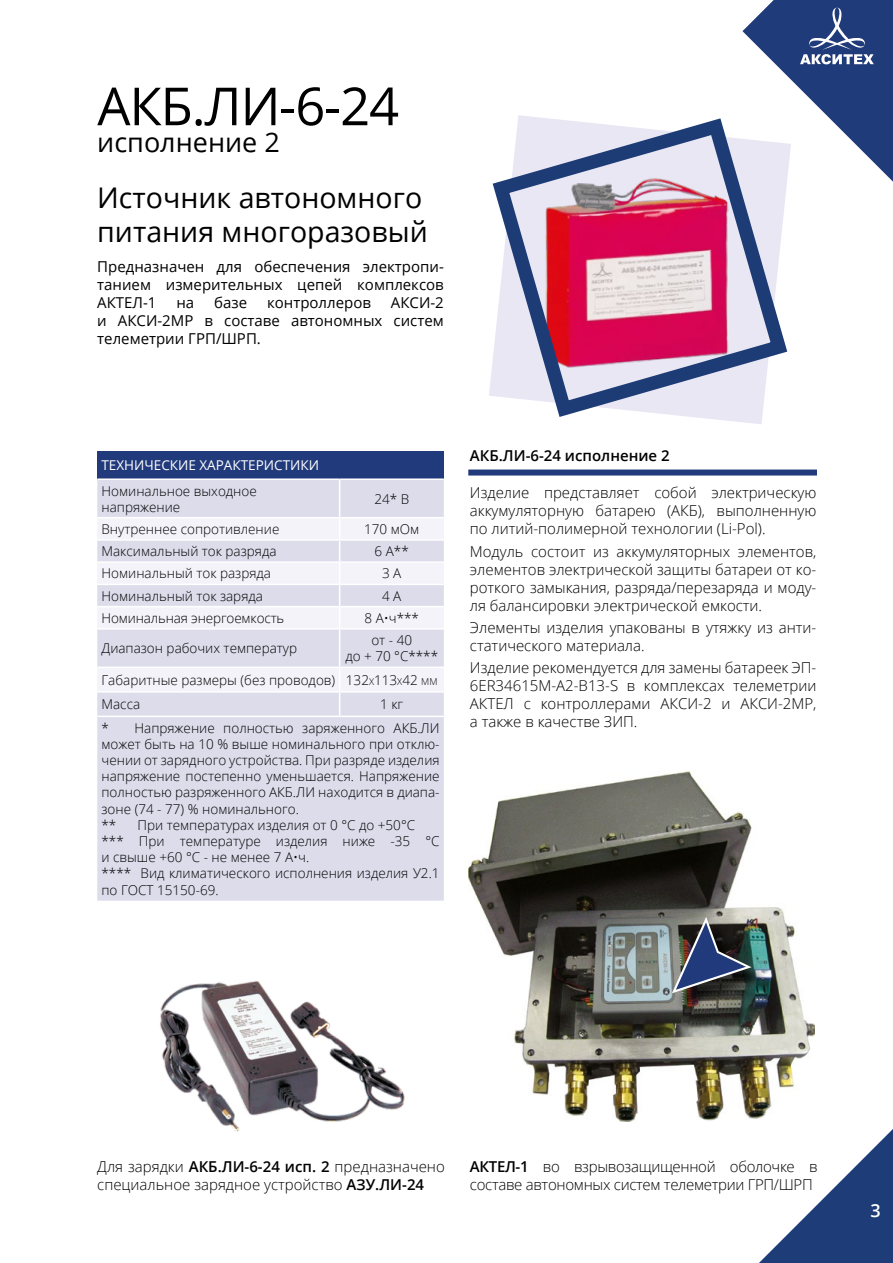
<style>
.page{position:relative;width:893px;height:1263px;background:#fff}
.page>*{position:absolute;margin:0;border:0;box-sizing:border-box;transform-origin:0 0}
.t1{font:52.5px "Open Sans";letter-spacing:-.02em;color:#000}
.t2{font:28.5px/34.2px "Open Sans";color:#000}
.t3{font:27px "Open Sans";color:#000}
.t4{font:600 18px "Open Sans";color:#fff}
.t5{font:300 15px/18px "Open Sans";color:#000;text-align:justify}
.t6{font:15px/18px "Open Sans";color:#000;text-align:justify}
.t7{font:300 15px/18px "Open Sans";letter-spacing:-.02em;color:#000}
.t8{font:600 15px "Open Sans";color:#000}
.t9{font:300 13.5px/16.2px "Open Sans";color:#000}
.t10{font:13.5px "Open Sans";color:#fff}
.s1{font-style:inherit}
.s2{font-size:9.45px}
.s3{font-weight:600}
</style>
<div class="page">
<svg style="left:759px;top:1129px;width:134px;height:134px"></svg>
<svg style="left:742px;top:0;width:151px;height:182px"></svg>
<div style="left:468px;top:469px;width:349px;height:6px;background:#213a7b"></div>
<img style="left:469px;top:771px;width:346px;height:350px">
<div style="left:675px;top:920px;width:94px;height:92px;background:#000;opacity:.75"></div>
<img style="left:672px;top:917px;width:79px;height:76px">
<div style="left:97px;top:451px;width:347px;height:28px;background:#213a7b"></div>
<div style="left:97px;top:480px;width:347px;height:421px;background:#dddceb"></div>
<svg style="left:97px;top:518px;width:347px;height:173px;fill:#f4f3f9"></svg>
<hr style="left:97px;top:716px;width:243px;height:1px;background:#fff">
<hr style="left:340px;top:716px;width:104px;height:1px;background:#fff">
<hr style="left:97px;top:478px;width:243px;height:2px;background:#fff">
<hr style="left:340px;top:478px;width:104px;height:2px;background:#fff">
<hr style="left:339px;top:480px;width:1px;height:37px;background:#fff">
<hr style="left:97px;top:517px;width:243px;height:1px;background:#fff">
<hr style="left:340px;top:517px;width:104px;height:1px;background:#fff">
<hr style="left:97px;top:539px;width:243px;height:2px;background:#fff">
<hr style="left:340px;top:539px;width:104px;height:2px;background:#fff">
<hr style="left:97px;top:561px;width:243px;height:2px;background:#fff">
<hr style="left:340px;top:561px;width:104px;height:2px;background:#fff">
<hr style="left:97px;top:584px;width:243px;height:1px;background:#fff">
<hr style="left:340px;top:584px;width:104px;height:1px;background:#fff">
<hr style="left:97px;top:606px;width:243px;height:1px;background:#fff">
<hr style="left:340px;top:606px;width:104px;height:1px;background:#fff">
<svg style="left:339px;top:518px;width:1px;height:110px"></svg>
<hr style="left:97px;top:628px;width:243px;height:2px;background:#fff">
<hr style="left:340px;top:628px;width:104px;height:2px;background:#fff">
<hr style="left:339px;top:630px;width:1px;height:36px;background:#fff">
<hr style="left:97px;top:666px;width:243px;height:2px;background:#fff">
<hr style="left:340px;top:666px;width:104px;height:2px;background:#fff">
<hr style="left:97px;top:691px;width:243px;height:2px;background:#fff">
<hr style="left:340px;top:691px;width:104px;height:2px;background:#fff">
<svg style="left:339px;top:668px;width:1px;height:48px"></svg>
<img style="left:160px;top:981px;width:245px;height:151px">
<svg style="left:489px;top:110px;width:307px;height:314px"></svg>
<h1 class="t1" style="left:97px;top:70px;width:303px">АКБ.ЛИ-6-24</h1>
<h3 class="t3" style="left:97px;top:124px;width:184px">исполнение 2</h3>
<h2 class="t2" style="left:97px;top:180px;width:332px">Источник автономного питания многоразовый</h2>
<p class="t6" style="left:97px;top:257px;width:348px">Предназначен для обеспечения электропи&shy;танием измерительных цепей комплексов АКТЕЛ-1</p>
<p class="t6" style="left:176px;top:293px;width:19px">на</p>
<p class="t6" style="left:214px;top:293px;width:34px">базе</p>
<p class="t6" style="left:267px;top:293px;width:105px">контроллеров</p>
<p class="t6" style="left:97px;top:293px;width:348px;text-indent:294px">АКСИ-2 и АКСИ‑2МР в составе автономных систем телеметрии ГРП/ШРП.</p>
<p class="t10" style="left:102px;top:456px;width:219px">ТЕХНИЧЕСКИЕ ХАРАКТЕРИСТИКИ</p>
<p class="t9" style="left:102px;top:482px;width:157px">Номинальное выходное напряжение</p>
<p class="t9" style="left:374px;top:490px;width:36px">24* В</p>
<p class="t9" style="left:102px;top:521px;width:179px">Внутреннее сопротивление</p>
<p class="t9" style="left:364px;top:521px;width:57px">170 мОм</p>
<p class="t9" style="left:102px;top:543px;width:177px">Максимальный ток разряда</p>
<p class="t9" style="left:375px;top:543px;width:36px">6 А**</p>
<p class="t9" style="left:102px;top:565px;width:171px">Номинальный ток разряда</p>
<p class="t9" style="left:382px;top:565px;width:21px">3 А</p>
<p class="t9" style="left:102px;top:587px;width:163px">Номинальный ток заряда</p>
<p class="t9" style="left:382px;top:587px;width:21px">4 А</p>
<p class="t9" style="left:102px;top:609px;width:184px">Номинальная энергоемкость</p>
<p class="t9" style="left:364px;top:609px;width:56px">8 А•ч***</p>
<p class="t9" style="left:102px;top:640px;width:197px">Диапазон рабочих температур</p>
<p class="t9" style="left:345px;top:632px;width:94px;text-align:center">от - 40<br>до + 70 °С****</p>
<p class="t9" style="left:102px;top:667px;width:338px;line-height:24.6px">Габаритные размеры (без проводов) <span class="s1">132</span><span class="s2">х</span><span class="s1">113</span><span class="s2">х</span><span class="s1">42</span> <span class="s2">мм<br></span>Масса</p>
<p class="t9" style="left:102px;top:692px;width:340px;line-height:23.4px;text-indent:279px">1 кг<br>* Напряжение полностью заряженного АКБ.ЛИ</p>
<p class="t9" style="left:102px;top:735px;width:340px">может быть на 10 % выше номинального при отклю&shy;чении от зарядного устройства. При разряде изделия напряжение постепенно уменьшается. Напряжение полностью разряженного АКБ.ЛИ находится в диапа&shy;зоне (74 - 77) % номинального.<br>**</p>
<p class="t9" style="left:102px;top:816px;width:340px;text-indent:36px">При температурах изделия от 0 °С до +50°С *** При температуре изделия ниже -35 °С и свыше +60 °С - не менее 7 А•ч.<br>**** Вид климатического исполнения изделия У2.1 по ГОСТ 15150-69.</p>
<p class="t8" style="left:470px;top:446px;width:201px">АКБ.ЛИ-6-24 исполнение 2</p>
<p class="t5" style="left:470px;top:483px;width:348px">Изделие представляет собой электрическую аккумуляторную батарею (АКБ), выполненную по литий-полимерной технологии (Li-Pol).</p>
<p class="t5" style="left:470px;top:542px;width:348px">Модуль состоит из аккумуляторных элементов, элементов электрической защиты батареи от ко&shy;роткого замыкания, разряда/перезаряда и моду&shy;ля балансировки электрической емкости.</p>
<p class="t5" style="left:470px;top:618px;width:348px">Элементы изделия упакованы в утяжку из анти&shy;статического материала.</p>
<p class="t5" style="left:470px;top:658px;width:348px">Изделие рекомендуется для замены батареек ЭП-6ЕR34615M-A2-B13-S в комплексах телеметрии АКТЕЛ с контроллерами АКСИ-2 и АКСИ-2МР, а также в качестве ЗИП.</p>
<p class="t5" style="left:97px;top:1157px;width:349px">Для зарядки <span class="s3">АКБ.ЛИ-6-24 исп. 2</span> предназначено специальное зарядное устройство <span class="s3">АЗУ.ЛИ-24</span></p>
<p class="t7" style="left:470px;top:1157px;width:349px"><span class="s3">АКТЕЛ-1</span> во взрывозащищенной оболочке в составе автономных систем телеметрии ГРП/ШРП</p>
<h3 class="t4" style="left:870px;top:1198px;width:12px">3</h3>
</div>
